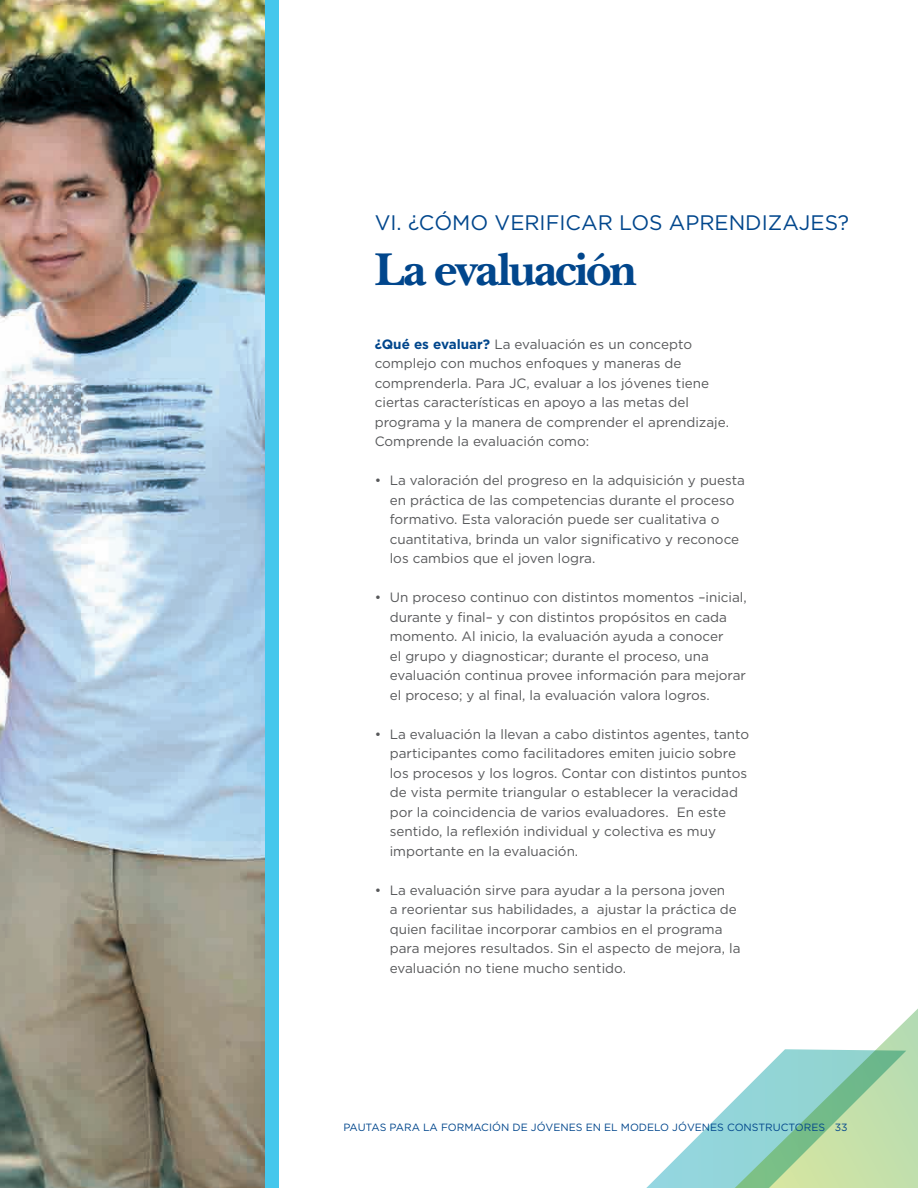
<style>
.page{position:relative;width:918px;height:1188px;background:#fff}
.page>*{position:absolute;margin:0;border:0;box-sizing:border-box;transform-origin:0 0}
.Title_32pt{font:700 48px "New Baskerville Std";letter-spacing:-.045em;color:#01468c}
.t1{font:21px "Gotham";color:#01468c}
.t2{font:13.5px/19.5px "Gotham";color:#57585a}
.t3{font:10.5px "Gotham";color:#01468c}
.s1{font-weight:700;color:#01468c}
</style>
<div class="page">
<svg style="left:877px;top:1008px;width:41px;height:180px"></svg>
<svg style="left:646px;top:1049px;width:260px;height:139px"></svg>
<img style="left:0;top:0;width:266px;height:1188px">
<div style="left:266px;top:0;width:13px;height:1188px;background:#45c7ec"></div>
<p class="t1" style="left:375px;top:211px;width:476px">VI. ¿CÓMO VERIFICAR LOS APRENDIZAJES?</p>
<p class="Title_32pt" style="left:375px;top:242px;width:263px">La evaluación</p>
<p class="t2" style="left:375px;top:334px;width:356px"><span class="s1">¿Qué es evaluar?</span> La evaluación es un concepto complejo con muchos enfoques y maneras de comprenderla. Para JC, evaluar a los jóvenes tiene ciertas características en apoyo a las metas del programa y la manera de comprender el aprendizaje.<br>Comprende la evaluación como:</p>
<p class="t2" style="left:390px;top:471px;width:357px;text-indent:-15px">• La valoración del progreso en la adquisición y puesta en práctica de las competencias durante el proceso formativo. Esta valoración puede ser cualitativa o cuantitativa, brinda un valor significativo y reconoce los cambios que el joven logra.</p>
<p class="t2" style="left:390px;top:588px;width:359px;text-indent:-15px">• Un proceso continuo con distintos momentos –inicial, durante y final– y con distintos propósitos en cada momento. Al inicio, la evaluación ayuda a conocer<br>el grupo y diagnosticar; durante el proceso, una evaluación continua provee información para mejorar el proceso; y al final, la evaluación valora logros.</p>
<p class="t2" style="left:390px;top:724px;width:361px;text-indent:-15px">• La evaluación la llevan a cabo distintos agentes, tanto participantes como facilitadores emiten juicio sobre los procesos y los logros. Contar con distintos puntos de vista permite triangular o establecer la veracidad por la coincidencia de varios evaluadores. En este sentido, la reflexión individual y colectiva es muy importante en la evaluación.</p>
<p class="t2" style="left:390px;top:880px;width:352px;text-indent:-15px">• La evaluación sirve para ayudar a la persona joven<br>a reorientar sus habilidades, a ajustar la práctica de quien facilitae incorporar cambios en el programa para mejores resultados. Sin el aspecto de mejora, la evaluación no tiene mucho sentido.</p>
<p class="t3" style="left:343px;top:1121px;width:506px">PAUTAS PARA LA FORMACIÓN DE JÓVENES EN EL MODELO JÓVENES CONSTRUCTORES 33</p>
</div>
